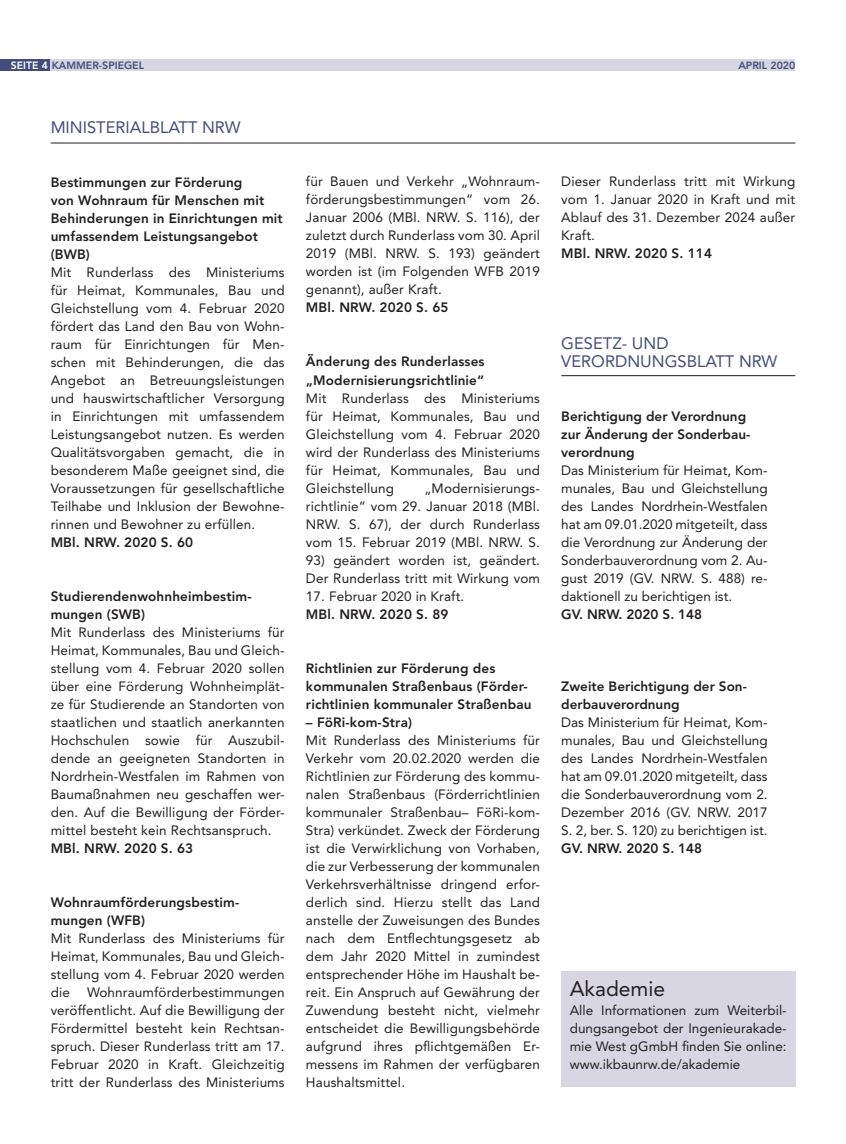
<style>
.page{position:relative;width:846px;height:1144px;background:#fff}
.page>*{position:absolute;margin:0;border:0;box-sizing:border-box;transform-origin:0 0}
.t1{font:21px "Avenir LT Std";color:#231f20}
.t2{font:16.5px "Avenir LT Std";color:#424d7b}
.t3{font:13.5px/18px "Avenir LT Std";letter-spacing:.01em;color:#231f20;text-align:justify}
.t4{font:800 13.5px/18px "Avenir LT Std";letter-spacing:.01em;color:#231f20}
.t5{font:800 10.5px "Avenir LT Std";color:#424d7b}
.s1{color:#fff}
</style>
<div class="page">
<div style="left:49px;top:60px;width:745px;height:11px;background:#d7d6e2"></div>
<div style="left:0;top:60px;width:50px;height:11px;background:#424d7b"></div>
<hr style="left:51px;top:143px;width:744px;height:1px;background:#231f20">
<hr style="left:561px;top:375px;width:234px;height:1px;background:#231f20">
<div style="left:561px;top:971px;width:234px;height:115px;background:#d7d6e2"></div>
<p class="t5" style="left:11px;top:60px;width:134px"><span class="s1">SEITE 4</span> KAMMER-SPIEGEL</p>
<p class="t5" style="left:738px;top:60px;width:58px">APRIL 2020</p>
<p class="t2" style="left:51px;top:117px;width:191px">MINISTERIALBLATT NRW</p>
<p class="t4" style="left:51px;top:173px;width:233px">Bestimmungen zur Förderung<br>von Wohnraum für Menschen mit<br>Behinderungen in Einrichtungen mit umfassendem Leistungsangebot (BWB)</p>
<p class="t3" style="left:51px;top:263px;width:235px">Mit Runderlass des Ministeriums für Heimat, Kommunales, Bau und Gleichstellung vom 4. Februar 2020 fördert das Land den Bau von Wohn&shy;raum für Einrichtungen für Men&shy;schen mit Behinderungen, die das Angebot an Betreuungsleistungen und hauswirtschaftlicher Versorgung in Einrichtungen mit umfassendem Leistungsangebot nutzen. Es werden Qualitätsvorgaben gemacht, die in besonderem Maße geeignet sind, die Voraussetzungen für gesellschaftliche Teilhabe und Inklusion der Bewohne&shy;rinnen und Bewohner zu erfüllen.</p>
<p class="t4" style="left:51px;top:533px;width:144px">MBl. NRW. 2020 S. 60</p>
<p class="t4" style="left:51px;top:587px;width:202px">Studierendenwohnheimbestim&shy;mungen (SWB)</p>
<p class="t3" style="left:51px;top:623px;width:235px">Mit Runderlass des Ministeriums für Heimat, Kommunales, Bau und Gleich&shy;stellung vom 4. Februar 2020 sollen über eine Förderung Wohnheimplät&shy;ze für Studierende an Standorten von staatlichen und staatlich anerkannten Hochschulen sowie für Auszubil&shy;dende an geeigneten Standorten in Nordrhein-Westfalen im Rahmen von Baumaßnahmen neu geschaffen wer&shy;den. Auf die Bewilligung der Förder&shy;mittel besteht kein Rechtsanspruch.</p>
<p class="t4" style="left:51px;top:839px;width:144px">MBl. NRW. 2020 S. 63</p>
<p class="t4" style="left:51px;top:893px;width:190px">Wohnraumförderungsbestim&shy;mungen (WFB)</p>
<p class="t3" style="left:51px;top:929px;width:235px">Mit Runderlass des Ministeriums für Heimat, Kommunales, Bau und Gleich&shy;stellung vom 4. Februar 2020 werden die</p>
<p class="t3" style="left:51px;top:983px;width:235px;text-indent:36px">Wohnraumförderbestimmungen veröffentlicht. Auf die Bewilligung der Fördermittel besteht kein Rechtsan&shy;spruch. Dieser Runderlass tritt am 17.<br>Februar 2020 in Kraft. Gleichzeitig tritt der Runderlass des Ministeriums</p>
<p class="t3" style="left:306px;top:173px;width:235px">für Bauen und Verkehr „Wohnraum&shy;förderungsbestimmungen“ vom 26.<br>Januar 2006 (MBl. NRW. S. 116), der zuletzt durch Runderlass vom 30. April 2019 (MBl. NRW. S. 193) geändert worden ist (im Folgenden WFB 2019 genannt), außer Kraft.</p>
<p class="t4" style="left:306px;top:299px;width:144px">MBl. NRW. 2020 S. 65</p>
<p class="t4" style="left:306px;top:353px;width:180px">Änderung des Runderlasses „Modernisierungsrichtlinie“</p>
<p class="t3" style="left:306px;top:389px;width:235px">Mit Runderlass des Ministeriums für Heimat, Kommunales, Bau und Gleichstellung vom 4. Februar 2020 wird der Runderlass des Ministeriums für Heimat, Kommunales, Bau und Gleichstellung</p>
<p class="t3" style="left:306px;top:479px;width:235px;text-indent:118px">„Modernisierungs&shy;richtlinie“ vom 29. Januar 2018 (MBl.<br>NRW. S. 67), der durch Runderlass vom 15. Februar 2019 (MBl. NRW. S.</p>
<p class="t3" style="left:306px;top:551px;width:235px">93) geändert worden ist, geändert.<br>Der Runderlass tritt mit Wirkung vom</p>
<p class="t3" style="left:306px;top:587px;width:160px">17. Februar 2020 in Kraft.</p>
<p class="t4" style="left:306px;top:604px;width:144px">MBl. NRW. 2020 S. 89</p>
<p class="t4" style="left:306px;top:658px;width:227px">Richtlinien zur Förderung des kommunalen Straßenbaus (Förder&shy;richtlinien kommunaler Straßenbau</p>
<p class="t4" style="left:306px;top:712px;width:108px">– FöRi-kom-Stra)</p>
<p class="t3" style="left:306px;top:731px;width:235px">Mit Runderlass des Ministeriums für Verkehr vom 20.02.2020 werden die Richtlinien zur Förderung des kommu&shy;nalen Straßenbaus (Förderrichtlinien kommunaler Straßenbau– FöRi-kom-Stra) verkündet. Zweck der Förderung ist die Verwirklichung von Vorhaben, die zur Verbesserung der kommunalen Verkehrsverhältnisse dringend erfor&shy;derlich sind. Hierzu stellt das Land anstelle der Zuweisungen des Bundes nach dem Entflechtungsgesetz ab dem Jahr 2020 Mittel in zumindest entsprechender Höhe im Haushalt be&shy;reit. Ein Anspruch auf Gewährung der Zuwendung besteht nicht, vielmehr entscheidet die Bewilligungsbehörde aufgrund ihres pflichtgemäßen Er&shy;messens im Rahmen der verfügbaren Haushaltsmittel.</p>
<p class="t3" style="left:561px;top:172px;width:235px">Dieser Runderlass tritt mit Wirkung vom 1. Januar 2020 in Kraft und mit Ablauf des 31. Dezember 2024 außer Kraft.</p>
<p class="t4" style="left:561px;top:244px;width:152px">MBl. NRW. 2020 S. 114</p>
<p class="t2" style="left:561px;top:333px;width:109px">GESETZ- UND</p>
<p class="t2" style="left:561px;top:351px;width:218px">VERORDNUNGSBLATT NRW</p>
<p class="t4" style="left:561px;top:407px;width:190px">Berichtigung der Verordnung zur Änderung der Sonderbau&shy;verordnung</p>
<p class="t3" style="left:561px;top:461px;width:208px">Das Ministerium für Heimat, Kom&shy;munales, Bau und Gleichstellung des Landes Nordrhein-Westfalen hat am 09.01.2020 mitgeteilt, dass die Verordnung zur Änderung der Sonderbauverordnung vom 2. Au&shy;gust 2019 (GV. NRW. S. 488) re&shy;daktionell zu berichtigen ist.</p>
<p class="t4" style="left:561px;top:605px;width:142px">GV. NRW. 2020 S. 148</p>
<p class="t4" style="left:561px;top:677px;width:187px">Zweite Berichtigung der Son&shy;derbauverordnung</p>
<p class="t3" style="left:561px;top:713px;width:208px">Das Ministerium für Heimat, Kom&shy;munales, Bau und Gleichstellung des Landes Nordrhein-Westfalen hat am 09.01.2020 mitgeteilt, dass die Sonderbauverordnung vom 2.<br>Dezember 2016 (GV. NRW. 2017<br>S. 2, ber. S. 120) zu berichtigen ist.</p>
<p class="t4" style="left:561px;top:839px;width:142px">GV. NRW. 2020 S. 148</p>
<h1 class="t1" style="left:569px;top:975px;width:97px">Akademie</h1>
<p class="t3" style="left:569px;top:1001px;width:218px">Alle Informationen zum Weiterbil&shy;dungsangebot der Ingenieurakade&shy;mie West gGmbH finden Sie online: www.ikbaunrw.de/akademie</p>
</div>
